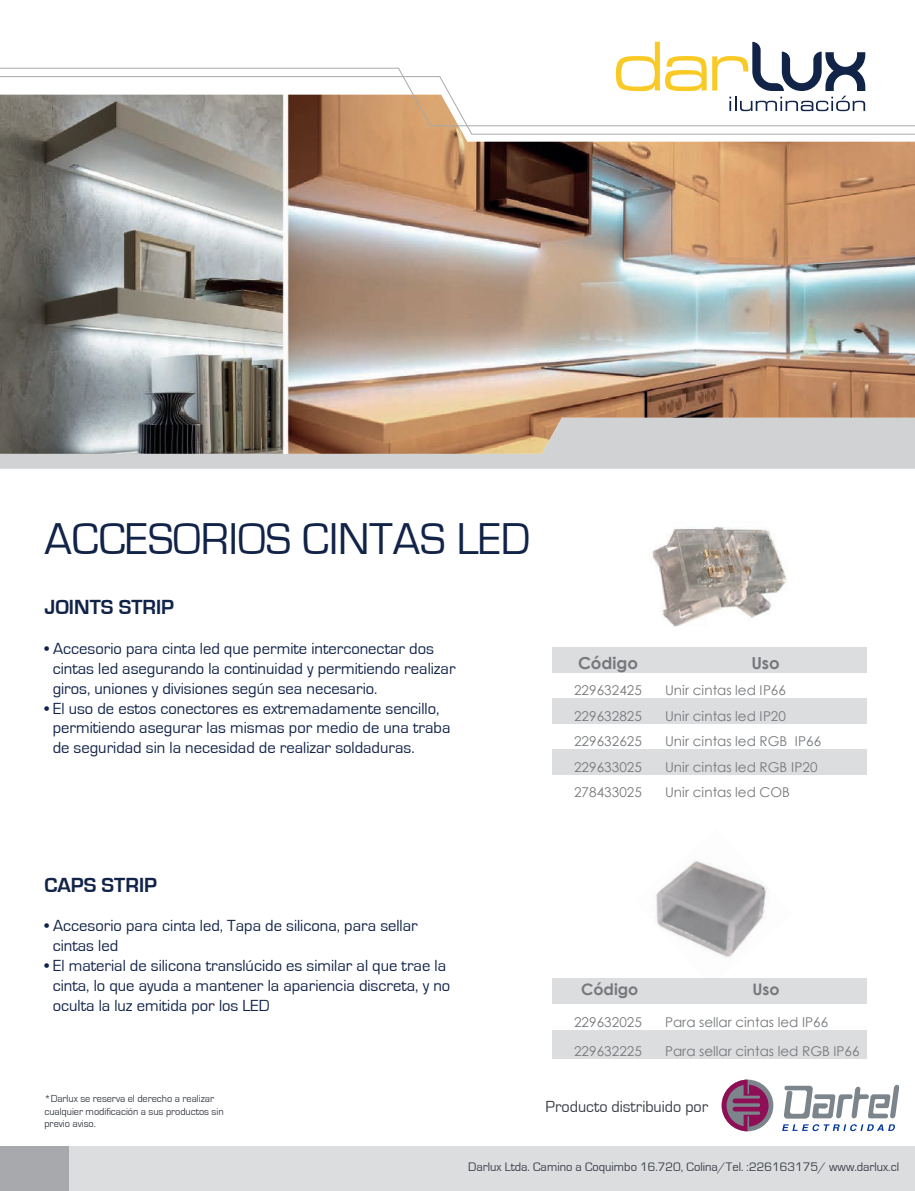
<style>
.page{position:relative;width:915px;height:1191px;background:#fff}
.page>*{position:absolute;margin:0;border:0;box-sizing:border-box;transform-origin:0 0}
.t1{font:45.9px "Eurostile";color:#122348}
.t2{font:700 21px "Eurostile";color:#122348}
.t3{font:16.5px/19.8px "Eurostile";color:#122348}
.t4{font:16.5px "Eurostile";color:#3a3f47}
.t5{font:700 16.5px "Century Gothic";color:#76787b}
.t6{font:700 15.9px "Century Gothic";color:#76787b}
.t7{font:13.5px "Century Gothic";letter-spacing:.005em;color:#76787b}
.t8{font:12.75px "Eurostile";color:#3a3f47}
.t9{font:10.5px/12.3px "Eurostile";letter-spacing:-.005em;color:#3a3f47}
</style>
<div class="page">
<img style="left:655px;top:860px;width:112px;height:97px">
<div style="left:0;top:1146px;width:70px;height:45px;background:#a8a9ad"></div>
<div style="left:70px;top:1146px;width:844px;height:45px;background:#dcdddf"></div>
<svg style="left:616px;top:42px;width:90px;height:25px"></svg>
<svg style="left:712px;top:42px;width:153px;height:25px"></svg>
<img style="left:0;top:135px;width:914px;height:283px">
<svg style="left:0;top:418px;width:914px;height:51px;fill:#d1d2d4"></svg>
<svg style="left:0;top:126px;width:914px;height:9px"></svg>
<svg style="left:0;top:67px;width:914px;height:59px"></svg>
<svg style="left:783px;top:1084px;width:116px;height:34px"></svg>
<div style="left:721px;top:1079px;width:52px;height:52px;background:#7c858c;border-radius:50%"></div>
<svg style="left:721px;top:1079px;width:47px;height:52px"></svg>
<svg style="left:782px;top:1124px;width:112px;height:7px"></svg>
<img style="left:652px;top:527px;width:135px;height:100px">
<div style="left:552px;top:647px;width:112px;height:25px;background:#dcdddf"></div>
<div style="left:664px;top:647px;width:202px;height:25px;background:#dcdddf"></div>
<div style="left:552px;top:978px;width:112px;height:25px;background:#dcdddf"></div>
<div style="left:664px;top:978px;width:202px;height:25px;background:#dcdddf"></div>
<div style="left:552px;top:698px;width:112px;height:25px;background:#dcdddf"></div>
<div style="left:664px;top:698px;width:202px;height:25px;background:#dcdddf"></div>
<div style="left:552px;top:749px;width:112px;height:25px;background:#dcdddf"></div>
<div style="left:664px;top:749px;width:202px;height:25px;background:#dcdddf"></div>
<div style="left:552px;top:1029px;width:62px;height:29px;background:#dcdddf"></div>
<div style="left:614px;top:1029px;width:252px;height:29px;background:#dcdddf"></div>
<h1 class="t1" style="left:44px;top:514px;width:487px">ACCESORIOS CINTAS LED</h1>
<p class="t2" style="left:44px;top:596px;width:131px">JOINTS STRIP</p>
<p class="t3" style="left:53px;top:639px;width:404px;text-indent:-8px">• Accesorio para cinta led que permite interconectar dos cintas led asegurando la continuidad y permitiendo realizar giros, uniones y divisiones según sea necesario.</p>
<p class="t3" style="left:53px;top:698px;width:399px;text-indent:-8px">• El uso de estos conectores es extremadamente sencillo, permitiendo asegurar las mismas por medio de una traba de seguridad sin la necesidad de realizar soldaduras.</p>
<p class="t5" style="left:577px;top:650px;width:62px">Código</p>
<p class="t5" style="left:751px;top:650px;width:30px">Uso</p>
<p class="t7" style="left:574px;top:681px;width:69px">229632425</p>
<p class="t7" style="left:665px;top:681px;width:122px">Unir cintas led IP66</p>
<p class="t7" style="left:574px;top:706px;width:69px">229632825</p>
<p class="t7" style="left:665px;top:706px;width:122px">Unir cintas led IP20</p>
<p class="t7" style="left:574px;top:732px;width:69px">229632625</p>
<p class="t7" style="left:665px;top:732px;width:157px">Unir cintas led RGB IP66</p>
<p class="t7" style="left:574px;top:757px;width:69px">229633025</p>
<p class="t7" style="left:665px;top:757px;width:154px">Unir cintas led RGB IP20</p>
<p class="t7" style="left:574px;top:783px;width:69px">278433025</p>
<p class="t7" style="left:665px;top:783px;width:126px">Unir cintas led COB</p>
<p class="t2" style="left:44px;top:873px;width:114px">CAPS STRIP</p>
<p class="t3" style="left:53px;top:916px;width:366px;text-indent:-8px">• Accesorio para cinta led, Tapa de silicona, para sellar cintas led</p>
<p class="t3" style="left:53px;top:956px;width:399px;text-indent:-8px">• El material de silicona translúcido es similar al que trae la cinta, lo que ayuda a mantener la apariencia discreta, y no oculta la luz emitida por los LED</p>
<p class="t9" style="left:44px;top:1093px;width:181px">*Darlux se reserva el derecho a realizar cualquier modificación a sus productos sin previo aviso.</p>
<p class="t6" style="left:581px;top:977px;width:59px">Código</p>
<p class="t6" style="left:752px;top:977px;width:29px">Uso</p>
<p class="t7" style="left:574px;top:1013px;width:69px">229632025</p>
<p class="t7" style="left:665px;top:1013px;width:164px">Para sellar cintas led IP66</p>
<p class="t7" style="left:574px;top:1041px;width:69px">229632225</p>
<p class="t7" style="left:665px;top:1041px;width:196px">Para sellar cintas led RGB IP66</p>
<p class="t4" style="left:545px;top:1097px;width:164px">Producto distribuido por</p>
<p class="t8" style="left:468px;top:1160px;width:432px">Darlux Ltda. Camino a Coquimbo 16.720, Colina/Tel. :226163175/ www.darlux.cl</p>
</div>
